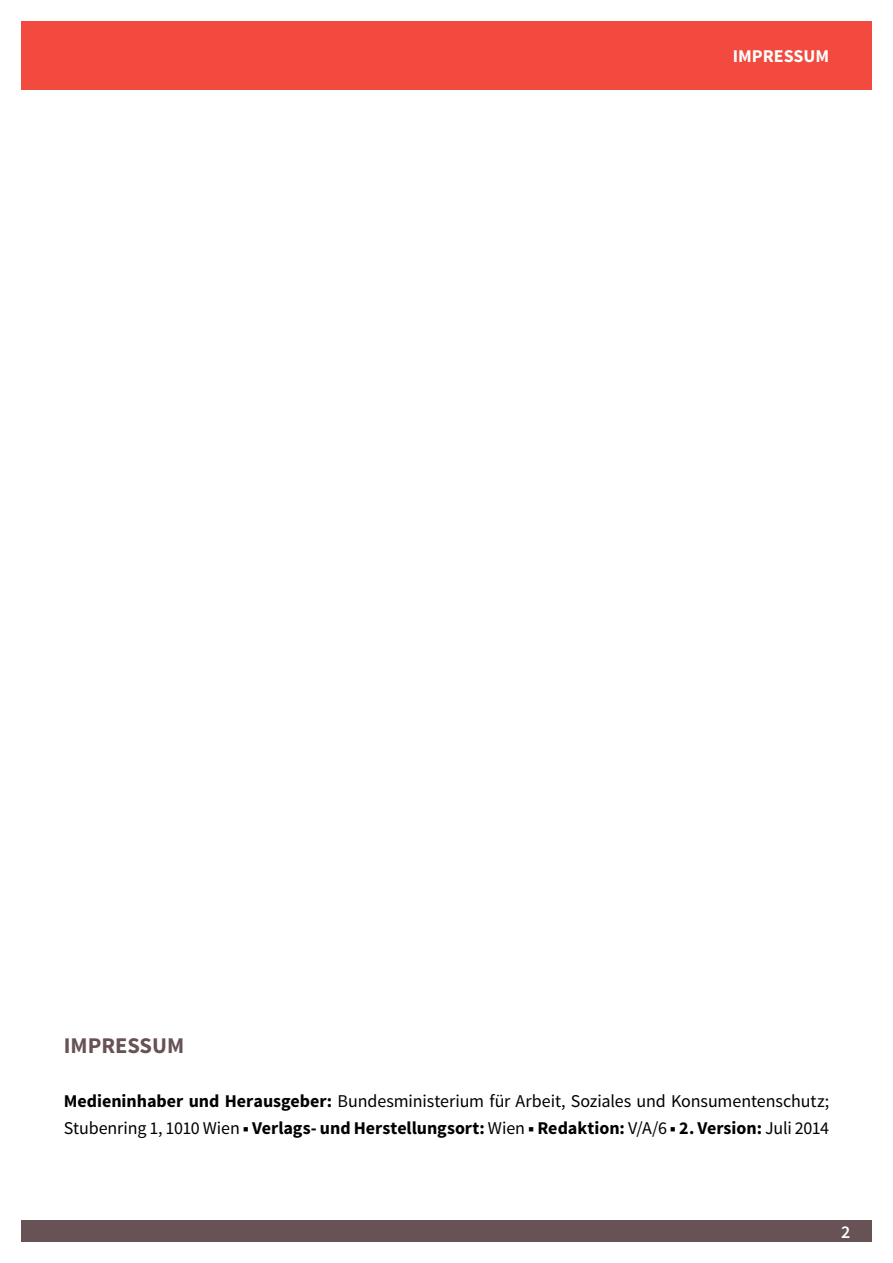
<style>
.page{position:relative;width:893px;height:1263px;background:#fff}
.page>*{position:absolute;margin:0;border:0;box-sizing:border-box;transform-origin:0 0}
.Ü_1{font:700 22.5px "Source Sans Pro";color:#675255}
.Fliesstext{font:18px/27px "Source Sans Pro";letter-spacing:-.005em;color:#000}
.t1{font:700 18px "Source Sans Pro";color:#fff}
.t2{font:600 18px "Source Sans Pro";color:#fff}
.s1{font-weight:700}
</style>
<div class="page">
<div style="left:21px;top:21px;width:851px;height:68px;background:#f24a3e"></div>
<div style="left:21px;top:1220px;width:851px;height:22px;background:#675255"></div>
<p class="t1" style="left:733px;top:44px;width:98px">IMPRESSUM</p>
<p class="Ü_1" style="left:64px;top:1031px;width:122px">IMPRESSUM</p>
<p class="Fliesstext" style="left:64px;top:1088px;width:767px"><span class="s1">Medieninhaber und Herausgeber:</span> Bundesministerium für Arbeit, Soziales und Konsumentenschutz;<br>Stubenring 1, 1010 Wien <span class="s1">■ Verlags- und Herstellungsort:</span> Wien <span class="s1">■ Redaktion:</span> V/A/6 <span class="s1">■ 2. Version:</span> Juli 2014</p>
<p class="t2" style="left:841px;top:1221px;width:11px">2</p>
</div>
